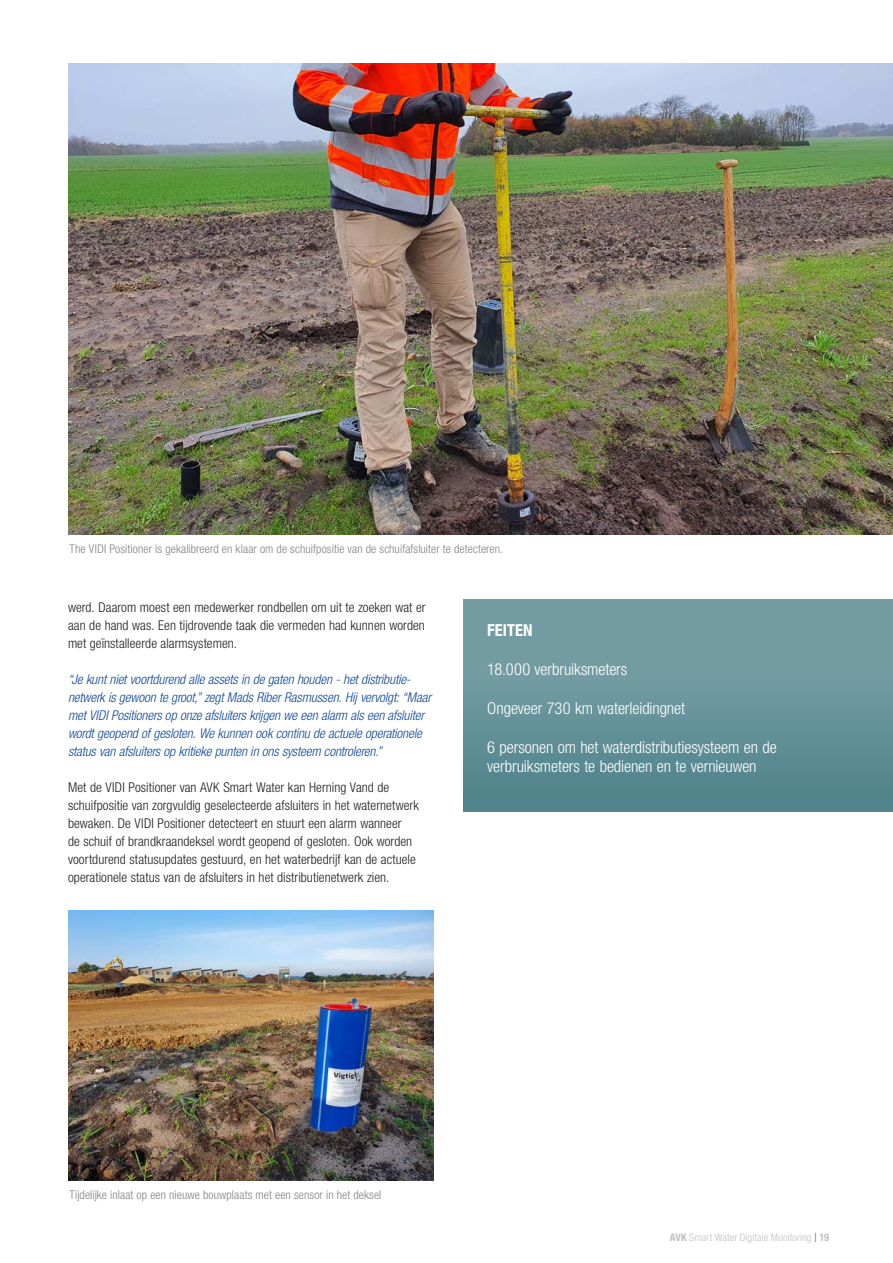
<style>
.page{position:relative;width:893px;height:1263px;background:#fff}
.page>*{position:absolute;margin:0;border:0;box-sizing:border-box;transform-origin:0 0}
.ITALIC_CITAT{font:300 condensed 16.5px/19.5px "Helvetica Neue LT Pro";letter-spacing:-.005em;color:#fff}
.t1{font:700 condensed 16.5px "Helvetica Neue LT Com";color:#fff}
.BODY{font:300 condensed 13.5px/18px "Helvetica Neue LT Pro";letter-spacing:.005em;color:#231f20;text-align:justify}
.BODY-2{font:italic 300 condensed 13.5px/18px "Helvetica Neue LT Std";letter-spacing:-.01em;color:#0f499d}
.PICTURE_TEXT_left{font:300 condensed 12px "Helvetica Neue LT Pro";letter-spacing:.01em;color:#808285}
.t2{font:300 condensed 10.5px "Helvetica Neue LT Pro";letter-spacing:.01em;color:#c0c0c0}
.s1{font-weight:700}
.s2{font-family:"Times New Roman";font-weight:700;font-stretch:normal;color:#6c6d70}
</style>
<div class="page">
<img style="left:68px;top:64px;width:825px;height:471px">
<img style="left:68px;top:910px;width:366px;height:270px">
<div style="left:463px;top:600px;width:430px;height:212px;background:linear-gradient(to bottom,#7ca2a8,#52848c)"></div>
<p class="PICTURE_TEXT_left" style="left:70px;top:542px;width:435px">The VIDI Positioner is gekalibreerd en klaar om de schuifpositie van de schuifafsluiter te detecteren.</p>
<p class="BODY" style="left:68px;top:598px;width:359px">werd. Daarom moest een medewerker rondbellen om uit te zoeken wat er aan de hand was. Een tijdrovende taak die vermeden had kunnen worden met geïnstalleerde alarmsystemen.</p>
<p class="BODY-2" style="left:68px;top:671px;width:365px">“Je kunt niet voortdurend alle assets in de gaten houden - het distributie&shy;netwerk is gewoon te groot,” zegt Mads Riber Rasmussen. Hij vervolgt: “Maar met VIDI Positioners op onze afsluiters krijgen we een alarm als een afsluiter wordt geopend of gesloten. We kunnen ook continu de actuele operationele status van afsluiters op kritieke punten in ons systeem controleren.”</p>
<p class="BODY" style="left:68px;top:778px;width:352px;text-align:left">Met de VIDI Positioner van AVK Smart Water kan Herning Vand de schuifpositie van zorgvuldig geselecteerde afsluiters in het waternetwerk bewaken. De VIDI Positioner detecteert en stuurt een alarm wanneer<br>de schuif of brandkraandeksel wordt geopend of gesloten. Ook worden voortdurend statusupdates gestuurd, en het waterbedrijf kan de actuele operationele status van de afsluiters in het distributienetwerk zien.</p>
<p class="t1" style="left:487px;top:620px;width:47px">FEITEN</p>
<p class="ITALIC_CITAT" style="left:487px;top:659px;width:142px">18.000 verbruiksmeters</p>
<p class="ITALIC_CITAT" style="left:487px;top:698px;width:199px">Ongeveer 730 km waterleidingnet</p>
<p class="ITALIC_CITAT" style="left:487px;top:737px;width:291px">6 personen om het waterdistributiesysteem en de verbruiksmeters te bedienen en te vernieuwen</p>
<p class="PICTURE_TEXT_left" style="left:70px;top:1188px;width:313px">Tijdelijke inlaat op een nieuwe bouwplaats met een sensor in het deksel</p>
<p class="t2" style="left:670px;top:1231px;width:161px"><span class="s1">AVK</span> Smart Water Digitale Monitoring <span class="s2">|</span> <span class="s1">19</span></p>
</div>
